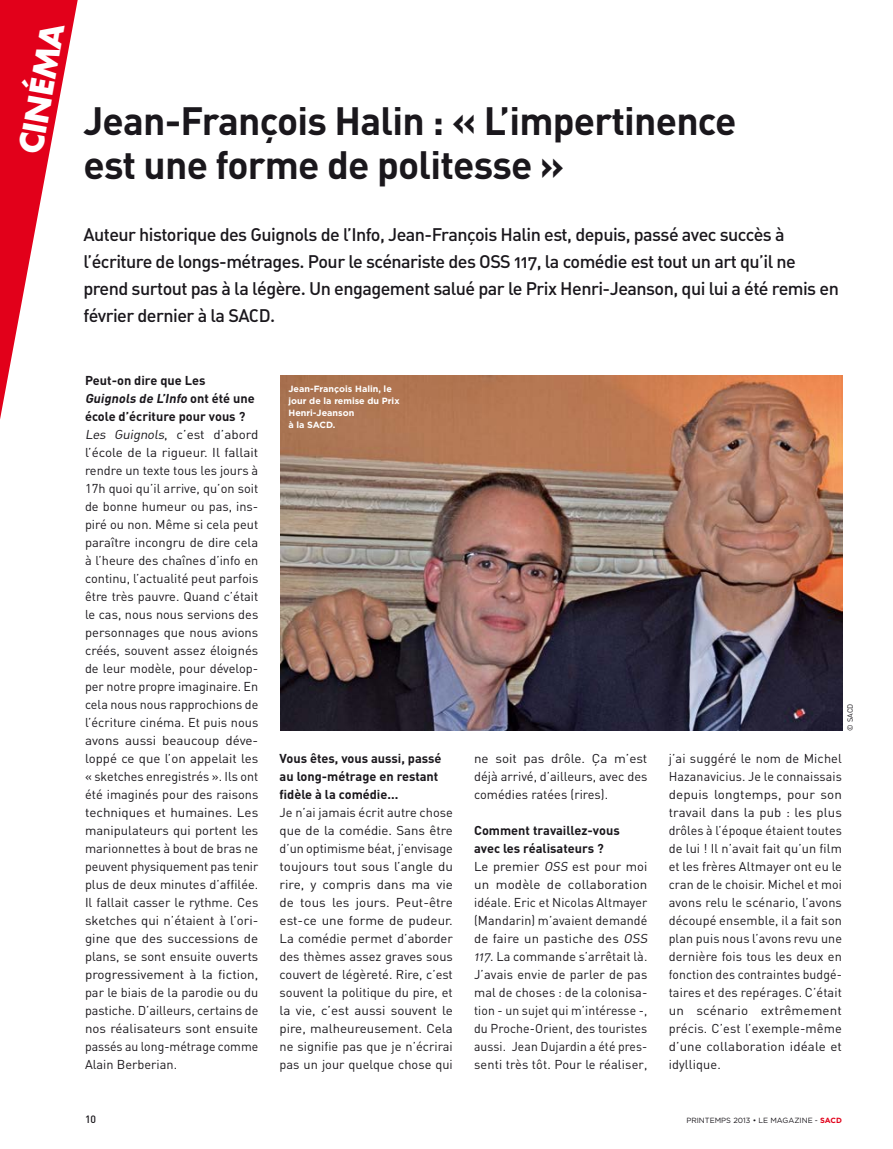
<style>
.page{position:relative;width:893px;height:1149px;background:#fff}
.page>*{position:absolute;margin:0;border:0;box-sizing:border-box;transform-origin:0 0}
.t1{font:700 39px/43.5px "DIN";letter-spacing:-.02em;color:#1a171c}
.t2{font:700 31.5px "Futura LT";color:#fff}
.t3{font:18px/27px "DIN Medium Alternate";letter-spacing:-.03em;color:#1a171c}
.t4{font:12.75px/18px "DIN";color:#1a171c;text-align:justify}
.t5{font:12.75px/18px "DIN";color:#1a171c;scale:1.05 1}
.t6{font:700 12.75px/18px "DIN";color:#1a171c}
.t7{font:500 10.5px "DIN";color:#1a171c}
.t8{font:700 9px/12px "Gotham HTF";color:#fff}
.t9{font:7.5px "Gotham HTF";color:#1a171c}
.t10{font:700 7.5px "Gotham HTF";color:#e2001a}
.t11{font:7.5px "DIN";color:#1a171c}
.s1{font-weight:700}
.s2{font-weight:700;font-style:italic}
.s3{font-family:"DIN Regular Alternate";font-style:italic}
.s4{font-weight:400;color:#1a171c}
</style>
<div class="page">
<svg style="left:0;top:0;width:78px;height:419px"></svg>
<img style="left:280px;top:376px;width:562px;height:354px">
<h2 class="t2" style="left:10px;top:150px;width:133px;rotate:-80deg">CINÉMA</h2>
<h1 class="t1" style="left:83px;top:98px;width:655px">Jean-François Halin : « L’impertinence est une forme de politesse »</h1>
<p class="t3" style="left:83px;top:220px;width:757px">Auteur historique des Guignols de l’Info, Jean-François Halin est, depuis, passé avec succès à l’écriture de longs-métrages. Pour le scénariste des OSS 117, la comédie est tout un art qu’il ne prend surtout pas à la légère. Un engagement salué par le Prix Henri-Jeanson, qui lui a été remis en février dernier à la SACD.</p>
<p class="t5" style="left:85px;top:371px;width:167px"><span class="s1">Peut-on dire que Les<br></span><span class="s2">Guignols de L’Info</span> <span class="s1">o n t é t é u n e école d’écriture pour vous ?<br></span><span class="s3">Les Guignols</span>, c’est d’abord l’école de la rigueur. Il fallait rendre un texte tous les jours à<br>17h quoi qu’il arrive, qu’on soit de bonne humeur ou pas, ins&shy;piré ou non. Même si cela peut paraître incongru de dire cela à l’heure des chaînes d’info en continu, l’actualité peut parfois être très pauvre. Quand c’était le cas, nous nous servions des personnages que nous avions créés, souvent assez éloignés de leur modèle, pour dévelop&shy;per notre propre imaginaire. En cela nous nous rapprochions de l’écriture cinéma. Et puis nous avons aussi beaucoup déve&shy;loppé ce que l’on appelait les « sketches enregistrés ». Ils ont été imaginés pour des raisons techniques et humaines. Les manipulateurs qui portent les marionnettes à bout de bras ne peuvent physiquement pas tenir plus de deux minutes d’affilée.<br>Il fallait casser le rythme. Ces sketches qui n’étaient à l’ori&shy;gine que des successions de plans, se sont ensuite ouverts progressivement à la fiction, par le biais de la parodie ou du pastiche. D’ailleurs, certains de nos réalisateurs sont ensuite passés au long-métrage comme<br>Alain Berberian.</p>
<p class="t8" style="left:289px;top:382px;width:113px">Jean-François Halin, le jour de la remise du Prix<br>Henri-Jeanson<br>à la SACD.</p>
<p class="t6" style="left:280px;top:748px;width:163px">Vous êtes, vous aussi, passé au long-métrage en restant fidèle à la comédie...</p>
<p class="t4" style="left:280px;top:803px;width:175px">Je n’ai jamais écrit autre chose que de la comédie. Sans être d’un optimisme béat, j’envisage toujours tout sous l’angle du rire, y compris dans ma vie de tous les jours. Peut-être est-ce une forme de pudeur.<br>La comédie permet d’aborder des thèmes assez graves sous couvert de légèreté. Rire, c’est souvent la politique du pire, et la vie, c’est aussi souvent le pire, malheureusement. Cela ne signifie pas que je n’écrirai pas un jour quelque chose qui</p>
<p class="t5" style="left:474px;top:749px;width:167px;text-align:justify">ne soit pas drôle. Ça m’est déjà arrivé, d’ailleurs, avec des comédies ratées (rires).</p>
<p class="t4" style="left:474px;top:821px;width:177px;text-align:left"><span class="s1">Comment travaillez-vous<br>avec les réalisateurs ?<br></span>Le premier <span class="s3">OSS</span> est pour moi un modèle de collaboration idéale. Eric et Nicolas Altmayer (Mandarin) m’avaient demandé de faire un pastiche des <span class="s3">OSS<br>117</span>. La commande s’arrêtait là.<br>J’avais envie de parler de pas mal de choses : de la colonisa&shy;tion - un sujet qui m’intéresse -, du Proche-Orient, des touristes aussi. Jean Dujardin a été pres&shy;senti très tôt. Pour le réaliser,</p>
<p class="t11" style="left:845px;top:730px;width:29px;rotate:-90deg">© SACD</p>
<p class="t4" style="left:669px;top:749px;width:175px">j’ai suggéré le nom de Michel Hazanavicius. Je le connaissais depuis longtemps, pour son travail dans la pub : les plus drôles à l’époque étaient toutes de lui ! Il n’avait fait qu’un film et les frères Altmayer ont eu le cran de le choisir. Michel et moi avons relu le scénario, l’avons découpé ensemble, il a fait son plan puis nous l’avons revu une dernière fois tous les deux en fonction des contraintes budgé&shy;taires et des repérages. C’était un scénario extrêmement précis. C’est l’exemple-même d’une collaboration idéale et idyllique.</p>
<p class="t7" style="left:85px;top:1112px;width:13px">10</p>
<p class="t9" style="left:686px;top:1116px;width:119px">PRINTEMPS 2013 • LE MAGAZINE</p>
<p class="t10" style="left:815px;top:1116px;width:28px"><span class="s4">-</span> SACD</p>
</div>
